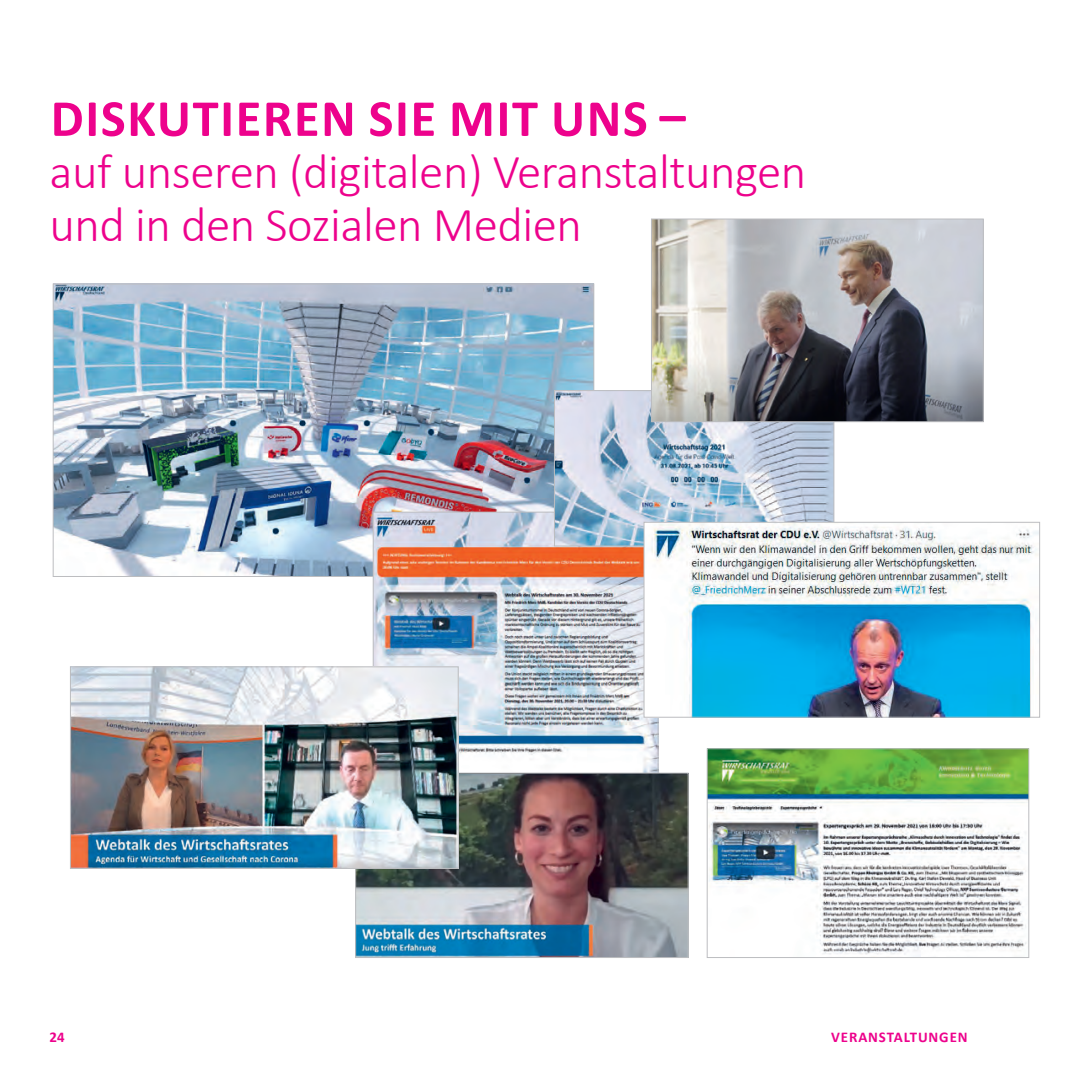
<style>
.page{position:relative;width:1092px;height:1092px;background:#fff}
.page>*{position:absolute;margin:0;border:0;box-sizing:border-box;transform-origin:0 0}
.t1{font:700 52.5px "Calibri";letter-spacing:.03em;color:#ed028c}
.t2{font:300 49px/52.5px "Calibri";letter-spacing:-.01em;color:#ed028c}
.t3{font:700 14.88px "Calibri";letter-spacing:.06em;color:#ed028c}
</style>
<div class="page">
<img style="left:55px;top:285px;width:537px;height:290px">
<img style="left:375px;top:513px;width:281px;height:259px">
<img style="left:556px;top:392px;width:276px;height:152px">
<div style="left:554px;top:390px;width:280px;height:156px;border:1px solid #bcbdc0"></div>
<img style="left:708px;top:750px;width:319px;height:205px">
<div style="left:706px;top:748px;width:323px;height:209px;border:1px solid #bcbdc0"></div>
<img style="left:357px;top:774px;width:329px;height:181px">
<div style="left:355px;top:772px;width:333px;height:185px;border:1px solid #bcbdc0"></div>
<img style="left:72px;top:668px;width:384px;height:198px">
<div style="left:70px;top:666px;width:388px;height:202px;border:1px solid #bcbdc0"></div>
<img style="left:645px;top:524px;width:392px;height:191px">
<div style="left:643px;top:522px;width:396px;height:195px;border:1px solid #bcbdc0"></div>
<img style="left:653px;top:220px;width:328px;height:200px">
<div style="left:651px;top:218px;width:332px;height:204px;border:1px solid #bcbdc0"></div>
<p class="t1" style="left:51px;top:85px;width:636px">DISKUTIEREN SIE MIT UNS –</p>
<p class="t2" style="left:50px;top:145px;width:758px">auf unseren (digitalen) Veranstaltungen und in den Sozialen Medien</p>
<p class="t3" style="left:50px;top:1027px;width:17px">24</p>
<p class="t3" style="left:831px;top:1027px;width:138px">VERANSTALTUNGEN</p>
</div>
